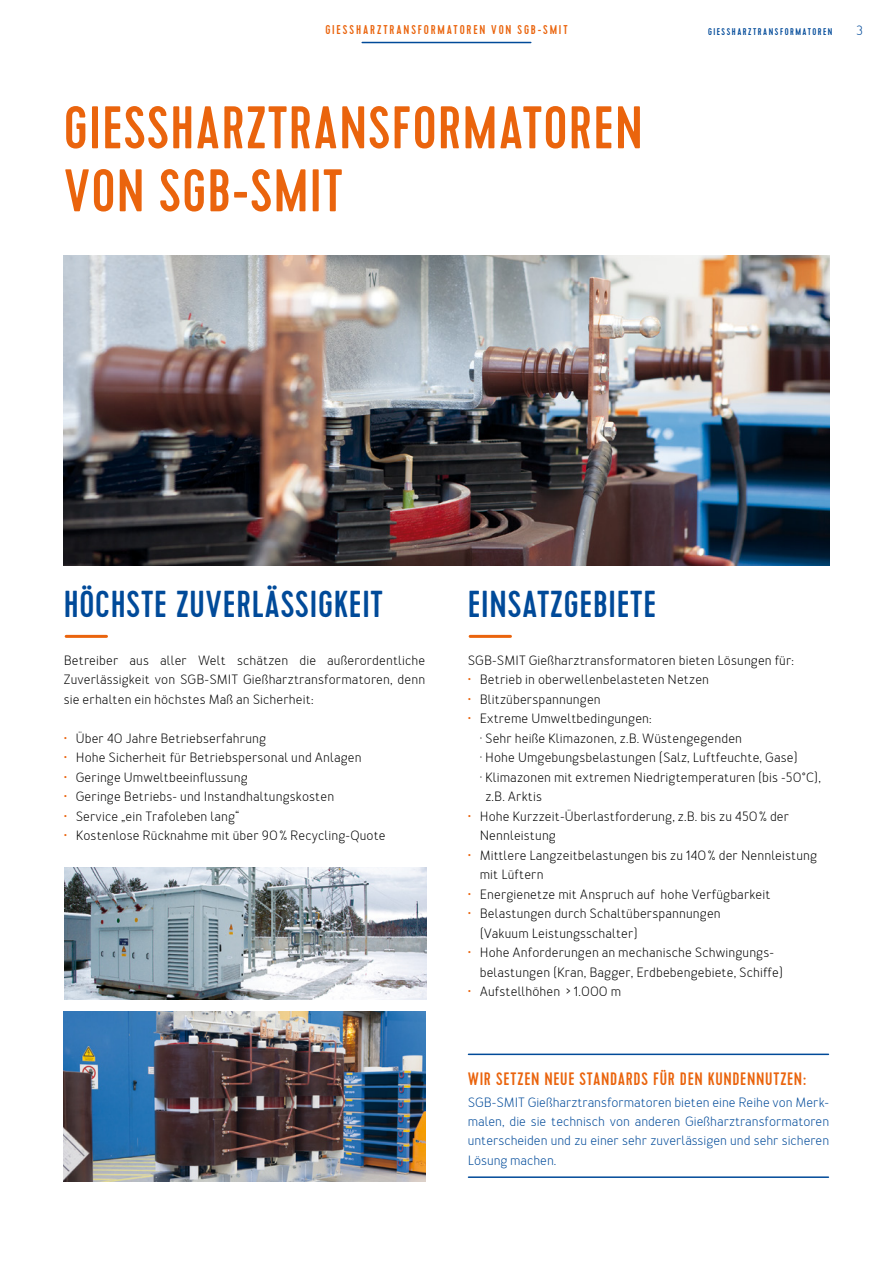
<style>
.page{position:relative;width:893px;height:1263px;background:#fff}
.page>*{position:absolute;margin:0;border:0;box-sizing:border-box;transform-origin:0 0}
.t1{font:500 60px/63px "Cervo";letter-spacing:.02em;color:#ea640d}
.t2{font:500 37.5px "Cervo";letter-spacing:.02em;color:#004a99}
.t3{font:500 18px "Cervo";letter-spacing:.035em;color:#ea640d}
.t4{font:13.5px/19.5px "Merlo";letter-spacing:.01em;color:#000}
.t5{font:13.5px/19.5px "Merlo";color:#004a99;text-align:justify}
.t6{font:500 12.75px "Cervo";letter-spacing:.145em;color:#ea640d}
.t7{font:500 9.75px "Cervo";letter-spacing:.155em;color:#004a99}
.s1{color:#ea640d}
</style>
<div class="page">
<hr style="left:362px;top:42px;width:169px;height:1px;background:#004a99">
<hr style="left:470px;top:635px;width:40px;height:3px;background:#ea640d">
<hr style="left:66px;top:635px;width:40px;height:3px;background:#ea640d">
<img style="left:64px;top:1012px;width:361px;height:170px">
<img style="left:65px;top:867px;width:361px;height:132px">
<hr style="left:468px;top:1176px;width:360px;height:2px;background:#004a99">
<hr style="left:468px;top:1053px;width:360px;height:2px;background:#004a99">
<img style="left:64px;top:255px;width:765px;height:311px">
<p class="t6" style="left:325px;top:23px;width:244px">GIESSHARZTRANSFORMATOREN VON SGB-SMIT</p>
<p class="t7" style="left:708px;top:26px;width:126px">GIESSHARZTRANSFORMATOREN</p>
<p class="t5" style="left:856px;top:21px;width:8px">3</p>
<h1 class="t1" style="left:64px;top:98px;width:581px">GIESSHARZTRANSFORMATOREN<br>VON SGB-SMIT</h1>
<h2 class="t2" style="left:64px;top:582px;width:321px">HÖCHSTE ZUVERLÄSSIGKEIT</h2>
<h2 class="t2" style="left:468px;top:582px;width:190px">EINSATZGEBIETE</h2>
<p class="t4" style="left:468px;top:651px;width:328px">SGB-SMIT Gießharztransformatoren bieten Lösungen für:</p>
<p class="t4" style="left:468px;top:670px;width:243px"><span class="s1">•</span> Betrieb in oberwellenbelasteten Netzen</p>
<p class="t4" style="left:468px;top:690px;width:134px"><span class="s1">•</span> Blitzüberspannungen</p>
<p class="t4" style="left:468px;top:709px;width:185px"><span class="s1">•</span> Extreme Umweltbedingungen:</p>
<p class="t4" style="left:480px;top:728px;width:264px">· Sehr heiße Klimazonen, z.B. Wüstengegenden</p>
<p class="t4" style="left:480px;top:748px;width:319px">· Hohe Umgebungsbelastungen (Salz, Luftfeuchte, Gase)</p>
<p class="t4" style="left:480px;top:767px;width:343px">· Klimazonen mit extremen Niedrigtemperaturen (bis -50°C),</p>
<p class="t4" style="left:485px;top:787px;width:58px">z.B. Arktis</p>
<p class="t4" style="left:480px;top:806px;width:311px;text-indent:-12px"><span class="s1">•</span> Hohe Kurzzeit-Überlastforderung, z.B. bis zu 450% der<br>Nennleistung</p>
<p class="t4" style="left:480px;top:845px;width:339px;text-indent:-12px"><span class="s1">•</span> Mittlere Langzeitbelastungen bis zu 140% der Nennleistung mit Lüftern</p>
<p class="t4" style="left:468px;top:884px;width:304px"><span class="s1">•</span> Energienetze mit Anspruch auf hohe Verfügbarkeit</p>
<p class="t4" style="left:480px;top:904px;width:242px;text-indent:-12px"><span class="s1">•</span> Belastungen durch Schaltüberspannungen (Vakuum Leistungsschalter)</p>
<p class="t4" style="left:480px;top:943px;width:305px;text-indent:-12px"><span class="s1">•</span> Hohe Anforderungen an mechanische Schwingungs&shy;belastungen (Kran, Bagger, Erdbebengebiete, Schiffe)</p>
<p class="t4" style="left:468px;top:982px;width:155px"><span class="s1">•</span> Aufstellhöhen &gt; 1.000 m</p>
<p class="t4" style="left:64px;top:651px;width:363px;text-align:justify">Betreiber aus aller Welt schätzen die außerordentliche Zuverlässigkeit von SGB-SMIT Gießharztransformatoren, denn sie erhalten ein höchstes Maß an Sicherheit:</p>
<p class="t4" style="left:64px;top:729px;width:204px"><span class="s1">•</span> Über 40 Jahre Betriebserfahrung</p>
<p class="t4" style="left:64px;top:748px;width:299px"><span class="s1">•</span> Hohe Sicherheit für Betriebspersonal und Anlagen</p>
<p class="t4" style="left:64px;top:767px;width:185px"><span class="s1">•</span> Geringe Umweltbeeinflussung</p>
<p class="t4" style="left:64px;top:787px;width:272px"><span class="s1">•</span> Geringe Betriebs- und Instandhaltungskosten</p>
<p class="t4" style="left:64px;top:806px;width:177px"><span class="s1">•</span> Service „ein Trafoleben lang“</p>
<p class="t4" style="left:64px;top:826px;width:323px"><span class="s1">•</span> Kostenlose Rücknahme mit über 90% Recycling-Quote</p>
<h3 class="t3" style="left:468px;top:1068px;width:340px">WIR SETZEN NEUE STANDARDS FÜR DEN KUNDENNUTZEN:</h3>
<p class="t5" style="left:468px;top:1092px;width:363px">SGB-SMIT Gießharztransformatoren bieten eine Reihe von Merk&shy;malen, die sie technisch von anderen Gießharztransformatoren unterscheiden und zu einer sehr zuverlässigen und sehr sicheren Lösung machen.</p>
</div>
